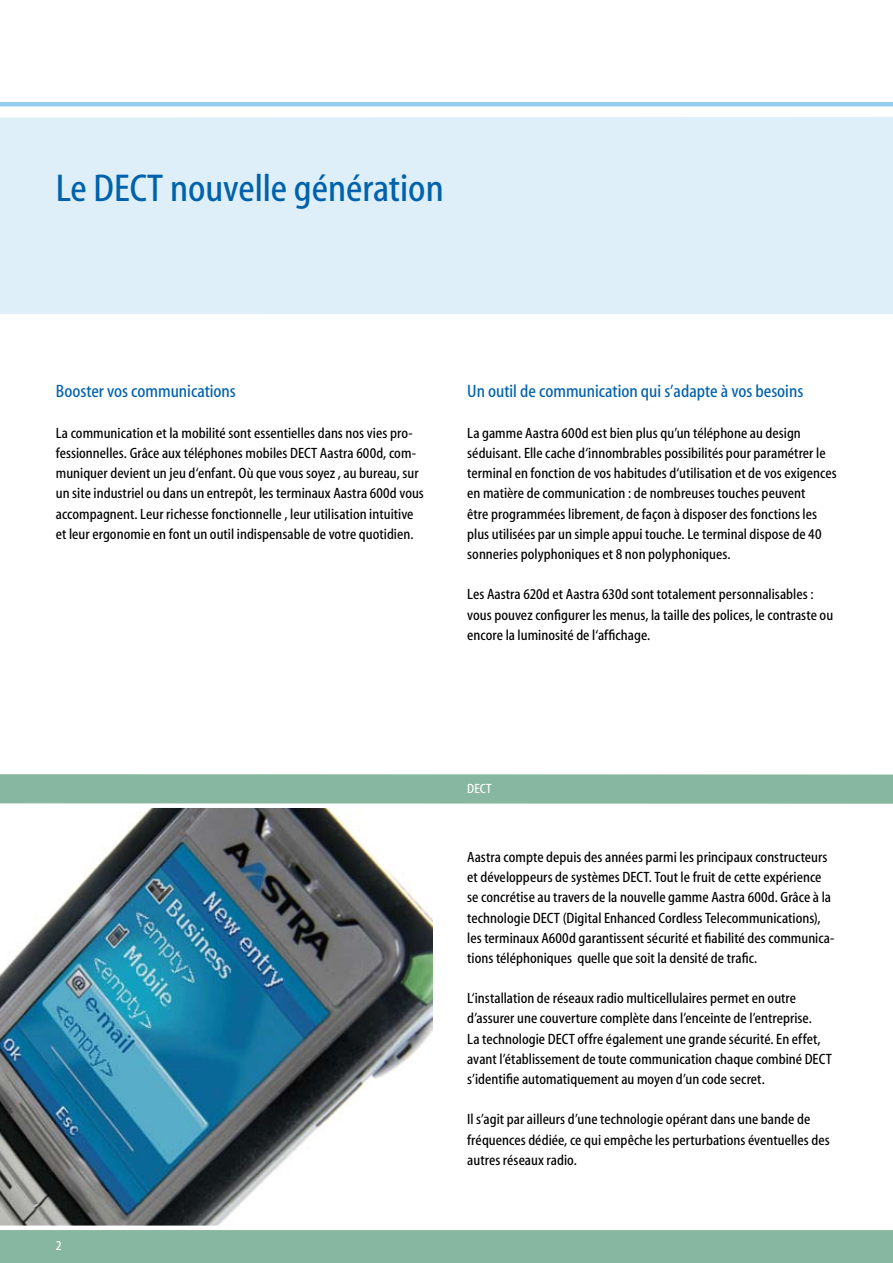
<style>
.page{position:relative;width:893px;height:1263px;background:#fff}
.page>*{position:absolute;margin:0;border:0;box-sizing:border-box;transform-origin:0 0}
.t1{font:39px "Myriad De Te We";color:#0062ac}
.t2{font:18px "Myriad De Te We";color:#0062ac}
.t3{font:15px/20.2px "Myriad De Te We";letter-spacing:.005em;color:#000}
.t4{font:13.5px "Myriad De Te We";color:#fff}
</style>
<div class="page">
<div style="left:0;top:1225px;width:893px;height:38px;background:#87b7a0"></div>
<img style="left:0;top:808px;width:432px;height:417px">
<div style="left:0;top:115px;width:893px;height:202px;background:#dfeff9"></div>
<hr style="left:0;top:102px;width:893px;height:4px;background:#94cded">
<svg style="left:0;top:115px;width:893px;height:3px"></svg>
<div style="left:0;top:314px;width:893px;height:5px;background:#fff"></div>
<div style="left:0;top:1225px;width:893px;height:5px;background:#fff"></div>
<div style="left:0;top:772px;width:893px;height:31px;background:#87b7a0"></div>
<hr style="left:0;top:770px;width:893px;height:4px;background:#fff">
<h1 class="t1" style="left:56px;top:169px;width:389px">Le DECT nouvelle génération</h1>
<p class="t2" style="left:56px;top:382px;width:182px">Booster vos communications</p>
<p class="t3" style="left:56px;top:423px;width:370px">La communication et la mobilité sont essentielles dans nos vies pro&shy;fessionnelles. Grâce aux téléphones mobiles DECT Aastra 600d, com&shy;muniquer devient un jeu d‘enfant. Où que vous soyez , au bureau, sur un site industriel ou dans un entrepôt, les terminaux Aastra 600d vous accompagnent. Leur richesse fonctionnelle , leur utilisation intuitive et leur ergonomie en font un outil indispensable de votre quotidien.</p>
<p class="t2" style="left:467px;top:382px;width:338px">Un outil de communication qui s’adapte à vos besoins</p>
<p class="t3" style="left:467px;top:423px;width:371px">La gamme Aastra 600d est bien plus qu’un téléphone au design séduisant. Elle cache d‘innombrables possibilités pour paramétrer le terminal en fonction de vos habitudes d‘utilisation et de vos exigences en matière de communication : de nombreuses touches peuvent<br>être programmées librement, de façon à disposer des fonctions les plus utilisées par un simple appui touche. Le terminal dispose de 40 sonneries polyphoniques et 8 non polyphoniques.</p>
<p class="t3" style="left:467px;top:585px;width:367px">Les Aastra 620d et Aastra 630d sont totalement personnalisables : vous pouvez configurer les menus, la taille des polices, le contraste ou encore la luminosité de l‘affichage.</p>
<p class="t4" style="left:56px;top:1238px;width:7px">2</p>
<p class="t4" style="left:467px;top:782px;width:26px">DECT</p>
<p class="t3" style="left:467px;top:847px;width:369px">Aastra compte depuis des années parmi les principaux constructeurs et développeurs de systèmes DECT. Tout le fruit de cette expérience se concrétise au travers de la nouvelle gamme Aastra 600d. Grâce à la technologie DECT (Digital Enhanced Cordless Telecommunications), les terminaux A600d garantissent sécurité et fiabilité des communica&shy;tions téléphoniques quelle que soit la densité de trafic.</p>
<p class="t3" style="left:467px;top:989px;width:366px">L‘installation de réseaux radio multicellulaires permet en outre d’assurer une couverture complète dans l’enceinte de l’entreprise.<br>La technologie DECT offre également une grande sécurité. En effet, avant l’établissement de toute communication chaque combiné DECT s’identifie automatiquement au moyen d’un code secret.</p>
<p class="t3" style="left:467px;top:1110px;width:364px">Il s’agit par ailleurs d’une technologie opérant dans une bande de fréquences dédiée, ce qui empêche les perturbations éventuelles des autres réseaux radio.</p>
</div>
